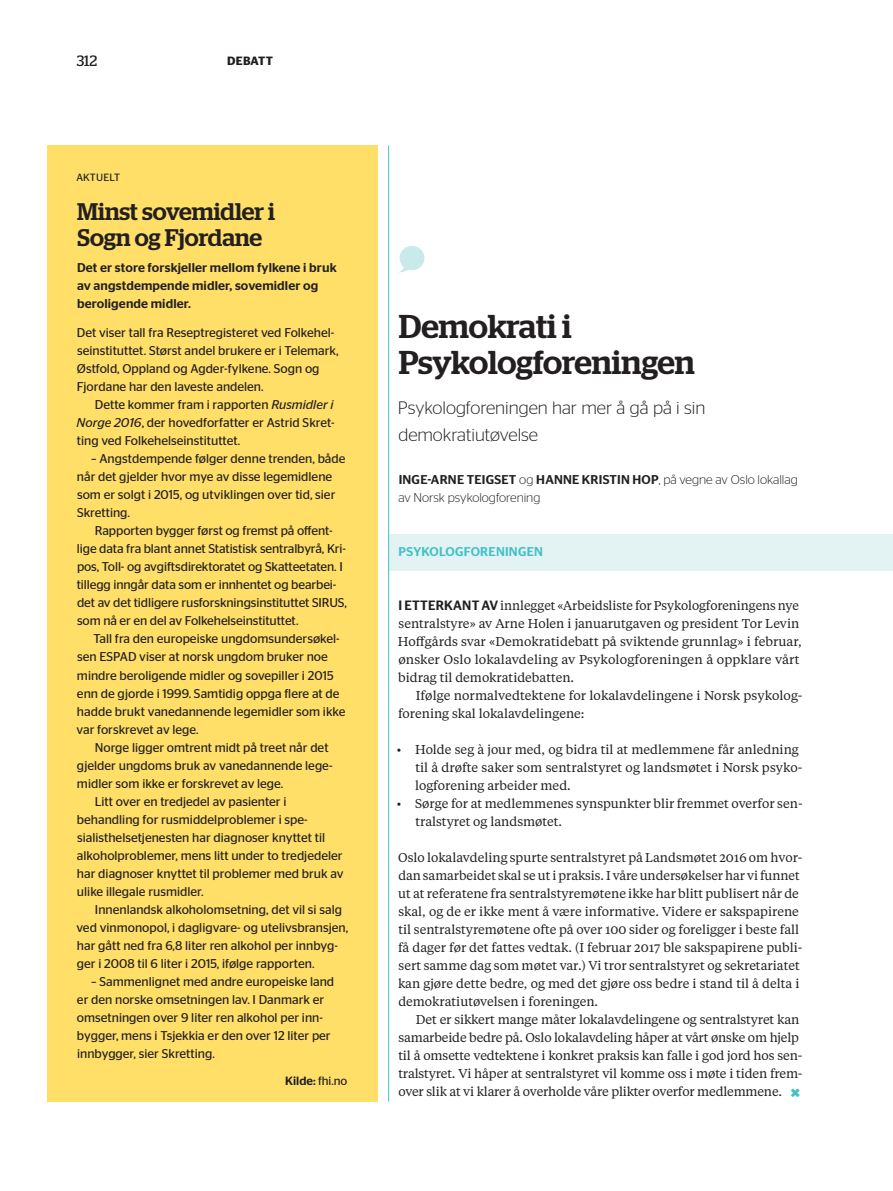
<style>
.page{position:relative;width:893px;height:1191px;background:#fff}
.page>*{position:absolute;margin:0;border:0;box-sizing:border-box;transform-origin:0 0}
.t1{font:500 33px/36px "Stag";letter-spacing:-.005em;color:#231f20}
.t2{font:500 24px/25.5px "Stag";color:#231f20}
.t3{font:300 18px/27px "Stag Sans";color:#231f20}
.t4{font:15px "Stag";color:#231f20}
.t5{font:12.75px/18px "Stag Sans";color:#231f20}
.t6{font:12.75px/18px "Tiempos Text";color:#231f20}
.t7{font:500 12.75px/18px "Stag Sans";letter-spacing:.01em;color:#231f20}
.t8{font:300 12.75px/18px "Stag Sans";color:#231f20}
.t9{font:500 12.75px "Stag Sans";letter-spacing:.02em;color:#41c1c6}
.t10{font:500 12px "Stag Sans";color:#231f20}
.t11{font:600 12px "Stag Sans";color:#231f20}
.t12{font:10.5px "Stag Sans";letter-spacing:.02em;color:#231f20}
.s1{font-style:italic}
.s2{font-weight:400}
.s3{font-weight:500}
.s4{font-family:"Stag Sans";font-weight:500;font-size:13.5px}
.s5{font-family:"Stag Sans";font-weight:700;font-size:18px;color:#41c1c6}
</style>
<div class="page">
<div style="left:47px;top:145px;width:331px;height:956px;background:#ffdf68"></div>
<div style="left:389px;top:535px;width:504px;height:36px;background:#e3f3f4"></div>
<hr style="left:388px;top:145px;width:1px;height:956px;background:#41c1c6">
<svg style="left:399px;top:246px;width:25px;height:26px"></svg>
<p class="t4" style="left:77px;top:52px;width:22px">312</p>
<p class="t11" style="left:227px;top:54px;width:17px">Debatt</p>
<p class="t12" style="left:76px;top:171px;width:45px">AKTUELT</p>
<h2 class="t2" style="left:77px;top:199px;width:200px">Minst sovemidler i<br>Sogn og Fjordane</h2>
<p class="t7" style="left:77px;top:259px;width:261px">Det er store forskjeller mellom fylkene i bruk av angstdempende midler, sovemidler og beroligende midler.</p>
<p class="t5" style="left:77px;top:324px;width:263px">Det viser tall fra Reseptregisteret ved Folkehel&shy;seinstituttet. Størst andel brukere er i Telemark, Østfold, Oppland og Agder-fylkene. Sogn og Fjordane har den laveste andelen.</p>
<p class="t5" style="left:77px;top:396px;width:260px;text-align:justify;text-indent:18px">Dette kommer fram i rapporten <span class="s1">Rusmidler i Norge 2016</span>, der hovedforfatter er Astrid Skret&shy;ting ved Folkehelseinstituttet.</p>
<p class="t5" style="left:77px;top:450px;width:270px;text-indent:14px">– Angstdempende følger denne trenden, både når det gjelder hvor mye av disse legemidlene som er solgt i 2015, og utviklingen over tid, sier Skretting.</p>
<p class="t5" style="left:77px;top:522px;width:272px;text-indent:18px">Rapporten bygger først og fremst på offent&shy;lige data fra blant annet Statistisk sentralbyrå, Kri&shy;pos, Toll- og avgiftsdirektoratet og Skatteetaten. I tillegg inngår data som er innhentet og bearbei&shy;det av det tidligere rusforskningsinstituttet SIRUS, som nå er en del av Folkehelseinstituttet.</p>
<p class="t5" style="left:76px;top:630px;width:271px;text-indent:17px">Tall fra den europeiske ungdomsundersøkel&shy;sen ESPAD viser at norsk ungdom bruker noe mindre beroligende midler og sovepiller i 2015 enn de gjorde i 1999. Samtidig oppga flere at de hadde brukt vanedannende legemidler som ikke var forskrevet av lege.</p>
<p class="t5" style="left:95px;top:738px;width:235px">Norge ligger omtrent midt på treet når det</p>
<p class="t5" style="left:77px;top:756px;width:257px">gjelder ungdoms bruk av vanedannende lege-</p>
<p class="t5" style="left:77px;top:774px;width:208px">midler som ikke er forskrevet av lege.</p>
<p class="t5" style="left:95px;top:792px;width:193px">Litt over en tredjedel av pasienter i</p>
<p class="t5" style="left:77px;top:810px;width:232px">behandling for rusmiddelproblemer i spe-</p>
<p class="t5" style="left:77px;top:828px;width:250px">sialisthelsetjenesten har diagnoser knyttet til</p>
<p class="t5" style="left:77px;top:846px;width:267px">alkoholproblemer, mens litt under to tredjedeler</p>
<p class="t5" style="left:77px;top:864px;width:268px">har diagnoser knyttet til problemer med bruk av</p>
<p class="t5" style="left:77px;top:882px;width:128px">ulike illegale rusmidler.</p>
<p class="t5" style="left:95px;top:900px;width:249px">Innenlandsk alkoholomsetning, det vil si salg</p>
<p class="t5" style="left:76px;top:918px;width:273px">ved vinmonopol, i dagligvare- og utelivsbransjen,</p>
<p class="t5" style="left:77px;top:936px;width:262px">har gått ned fra 6,8 liter ren alkohol per innbyg-</p>
<p class="t5" style="left:77px;top:954px;width:239px">ger i 2008 til 6 liter i 2015, ifølge rapporten.</p>
<p class="t5" style="left:77px;top:972px;width:259px;text-indent:14px">– Sammenlignet med andre europeiske land er den norske omsetningen lav. I Danmark er omsetningen over 9 liter ren alkohol per inn&shy;bygger, mens i Tsjekkia er den over 12 liter per innbygger, sier Skretting.</p>
<p class="t10" style="left:285px;top:1073px;width:64px">Kilde: <span class="s2">fhi.no</span></p>
<h1 class="t1" style="left:399px;top:308px;width:298px">Demokrati i<br>Psykologforeningen</h1>
<h3 class="t3" style="left:398px;top:393px;width:309px">Psykologforeningen har mer å gå på i sin demokratiutøvelse</h3>
<p class="t8" style="left:398px;top:470px;width:401px"><span class="s3">INGE-ARNE TEIGSET</span> og <span class="s3">HANNE KRISTIN HOP</span>, på vegne av Oslo lokallag av Norsk psykologforening</p>
<p class="t9" style="left:399px;top:544px;width:146px">PSYKOLOGFORENINGEN</p>
<p class="t6" style="left:398px;top:596px;width:406px"><span class="s4">I ETTERKANT AV</span> innlegget «Arbeidsliste for Psykologforeningens nye sentralstyre» av Arne Holen i januarutgaven og president Tor Levin Hoffgårds svar «Demokratidebatt på sviktende grunnlag» i februar, ønsker Oslo lokalavdeling av Psykologforeningen å oppklare vårt bidrag til demokratidebatten.</p>
<p class="t6" style="left:398px;top:686px;width:406px;text-indent:18px">Ifølge normalvedtektene for lokalavdelingene i Norsk psykolog&shy;forening skal lokalavdelingene:</p>
<p class="t6" style="left:415px;top:740px;width:389px;text-indent:-18px">• Holde seg à jour med, og bidra til at medlemmene får anledning til å drøfte saker som sentralstyret og landsmøtet i Norsk psyko&shy;logforening arbeider med.</p>
<p class="t6" style="left:415px;top:794px;width:389px;text-indent:-19px">• Sørge for at medlemmenes synspunkter blir fremmet overfor sen&shy;tralstyret og landsmøtet.</p>
<p class="t6" style="left:398px;top:848px;width:406px">Oslo lokalavdeling spurte sentralstyret på Landsmøtet 2016 om hvor&shy;dan samarbeidet skal se ut i praksis. I våre undersøkelser har vi funnet ut at referatene fra sentralstyremøtene ikke har blitt publisert når de skal, og de er ikke ment å være informative. Videre er sakspapirene til sentralstyremøtene ofte på over 100 sider og foreligger i beste fall få dager før det fattes vedtak. (I februar 2017 ble sakspapirene publi&shy;sert samme dag som møtet var.) Vi tror sentralstyret og sekretariatet kan gjøre dette bedre, og med det gjøre oss bedre i stand til å delta i demokratiutøvelsen i foreningen.</p>
<p class="t6" style="left:398px;top:1010px;width:406px;text-indent:17px">Det er sikkert mange måter lokalavdelingene og sentralstyret kan samarbeide bedre på. Oslo lokalavdeling håper at vårt ønske om hjelp til å omsette vedtektene i konkret praksis kan falle i god jord hos sen&shy;tralstyret. Vi håper at sentralstyret vil komme oss i møte i tiden frem&shy;over slik at vi klarer å overholde våre plikter overfor medlemmene. <span class="s5">×</span></p>
</div>
